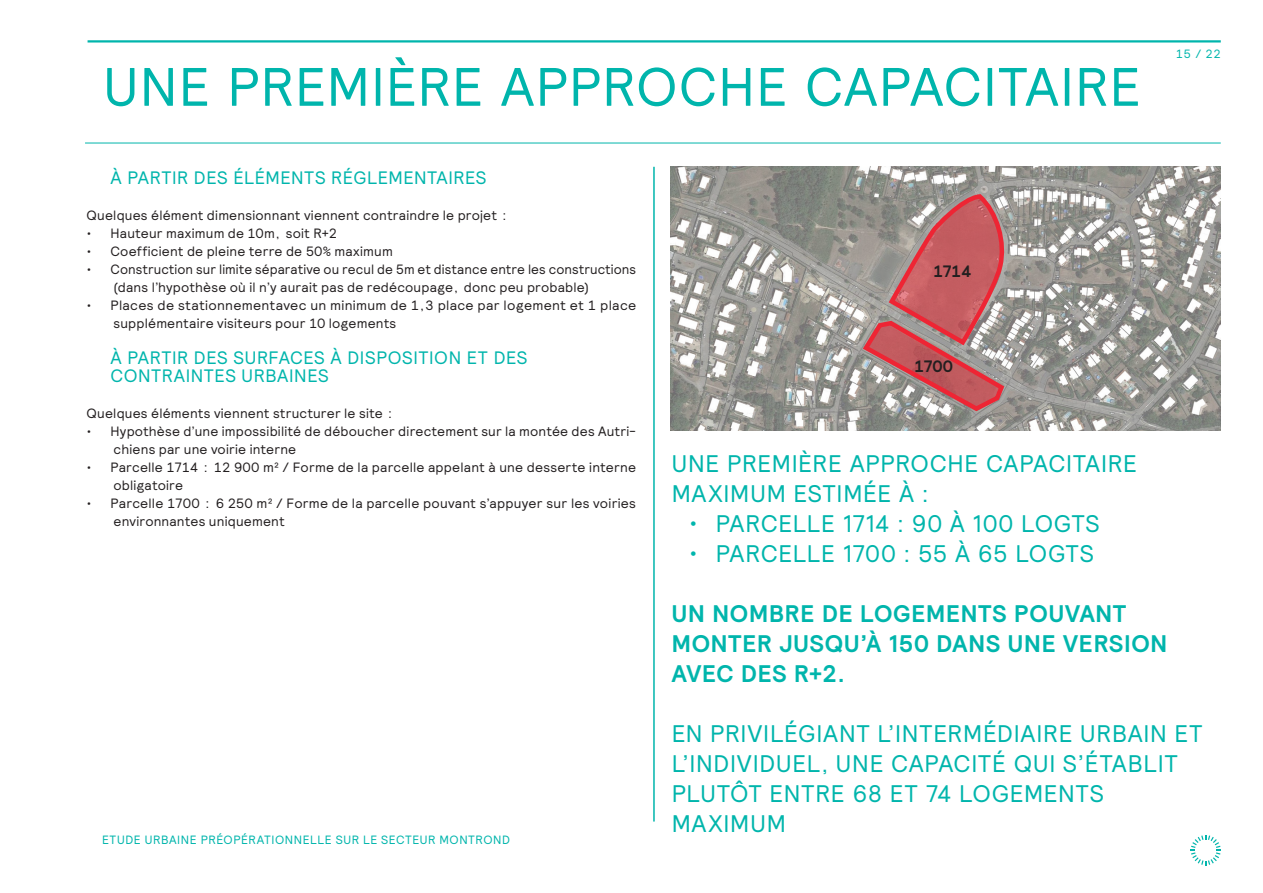
<style>
.page{position:relative;width:1263px;height:893px;background:#fff}
.page>*{position:absolute;margin:0;border:0;box-sizing:border-box;transform-origin:0 0}
.TITRE_NIVEAU_2{font:54px "Relative";letter-spacing:.025em;color:#00b5ac}
.TITRE_NIVEAU_2-2{font:24px/30px "Relative";letter-spacing:.03em;color:#00b5ac}
.TITRE_NIVEAU_2-3{font:700 24px/30px "Relative";letter-spacing:.035em;color:#00b5ac}
.TITRE_NIVEAU_5{font:18px/18px "Relative";letter-spacing:.03em;color:#00b5ac}
.TEXTE_COURANT_9PT__non_aligné_sur_la_gri{font:700 16.5px "Relative";letter-spacing:-.035em;color:#231f20}
.TEXTE_COURANT_9PT{font:13.5px/18px "Relative";letter-spacing:.015em;color:#231f20}
.t1{font:12px "Relative";letter-spacing:.05em;color:#00b5ac}
</style>
<div class="page">
<svg style="left:1191px;top:835px;width:30px;height:30px"></svg>
<hr style="left:88px;top:40px;width:1133px;height:3px;background:#00b5ac">
<hr style="left:654px;top:167px;width:1px;height:654px;background:#00b5ac">
<img style="left:671px;top:167px;width:549px;height:264px">
<svg style="left:860px;top:190px;width:147px;height:224px;background:#b57b7c"></svg>
<hr style="left:85px;top:143px;width:1136px;height:1px;background:#00b5ac">
<p class="TITRE_NIVEAU_2" style="left:104px;top:52px;width:1039px">UNE PREMIÈRE APPROCHE CAPACITAIRE</p>
<p class="TITRE_NIVEAU_5" style="left:111px;top:168px;width:377px">À PARTIR DES ÉLÉMENTS RÉGLEMENTAIRES</p>
<p class="TEXTE_COURANT_9PT" style="left:87px;top:206px;width:424px">Quelques élément dimensionnant viennent contraindre le projet :</p>
<p class="TEXTE_COURANT_9PT" style="left:87px;top:224px;width:252px">• Hauteur maximum de 10m, soit R+2</p>
<p class="TEXTE_COURANT_9PT" style="left:87px;top:242px;width:308px">• Coefficient de pleine terre de 50% maximum</p>
<p class="TEXTE_COURANT_9PT" style="left:114px;top:260px;width:524px;text-indent:-27px">• Construction sur limite séparative ou recul de 5m et distance entre les constructions (dans l’hypothèse où il n’y aurait pas de redécoupage, donc peu probable)</p>
<p class="TEXTE_COURANT_9PT" style="left:114px;top:296px;width:524px;text-indent:-27px">• Places de stationnementavec un minimum de 1,3 place par logement et 1 place supplémentaire visiteurs pour 10 logements</p>
<p class="TITRE_NIVEAU_5" style="left:111px;top:348px;width:419px">À PARTIR DES SURFACES À DISPOSITION ET DES<br>CONTRAINTES URBAINES</p>
<p class="TEXTE_COURANT_9PT" style="left:87px;top:404px;width:310px">Quelques éléments viennent structurer le site :</p>
<p class="TEXTE_COURANT_9PT" style="left:114px;top:422px;width:524px;text-indent:-27px">• Hypothèse d’une impossibilité de déboucher directement sur la montée des Autri&shy;chiens par une voirie interne</p>
<p class="TEXTE_COURANT_9PT" style="left:114px;top:458px;width:524px;text-indent:-27px">• Parcelle 1714 : 12 900 m² / Forme de la parcelle appelant à une desserte interne obligatoire</p>
<p class="TEXTE_COURANT_9PT" style="left:114px;top:494px;width:524px;text-indent:-27px">• Parcelle 1700 : 6 250 m² / Forme de la parcelle pouvant s’appuyer sur les voiries environnantes uniquement</p>
<p class="TEXTE_COURANT_9PT__non_aligné_sur_la_gri" style="left:933px;top:260px;width:40px">1714</p>
<p class="TEXTE_COURANT_9PT__non_aligné_sur_la_gri" style="left:914px;top:355px;width:41px">1700</p>
<p class="TITRE_NIVEAU_2-2" style="left:672px;top:448px;width:467px">UNE PREMIÈRE APPROCHE CAPACITAIRE<br>MAXIMUM ESTIMÉE À :</p>
<p class="TITRE_NIVEAU_2-2" style="left:689px;top:508px;width:412px">• PARCELLE 1714 : 90 À 100 LOGTS</p>
<p class="TITRE_NIVEAU_2-2" style="left:689px;top:538px;width:407px">• PARCELLE 1700 : 55 À 65 LOGTS</p>
<p class="t1" style="left:1176px;top:46px;width:46px">15 / 22</p>
<p class="t1" style="left:102px;top:832px;width:410px">ETUDE URBAINE PRÉOPÉRATIONNELLE SUR LE SECTEUR MONTROND</p>
<p class="TITRE_NIVEAU_2-3" style="left:672px;top:598px;width:497px">UN NOMBRE DE LOGEMENTS POUVANT<br>MONTER JUSQU’À 150 DANS UNE VERSION<br>AVEC DES R+2.</p>
<p class="TITRE_NIVEAU_2-2" style="left:672px;top:718px;width:533px">EN PRIVILÉGIANT L’INTERMÉDIAIRE URBAIN ET<br>L’INDIVIDUEL, UNE CAPACITÉ QUI S’ÉTABLIT<br>PLUTÔT ENTRE 68 ET 74 LOGEMENTS<br>MAXIMUM</p>
</div>
